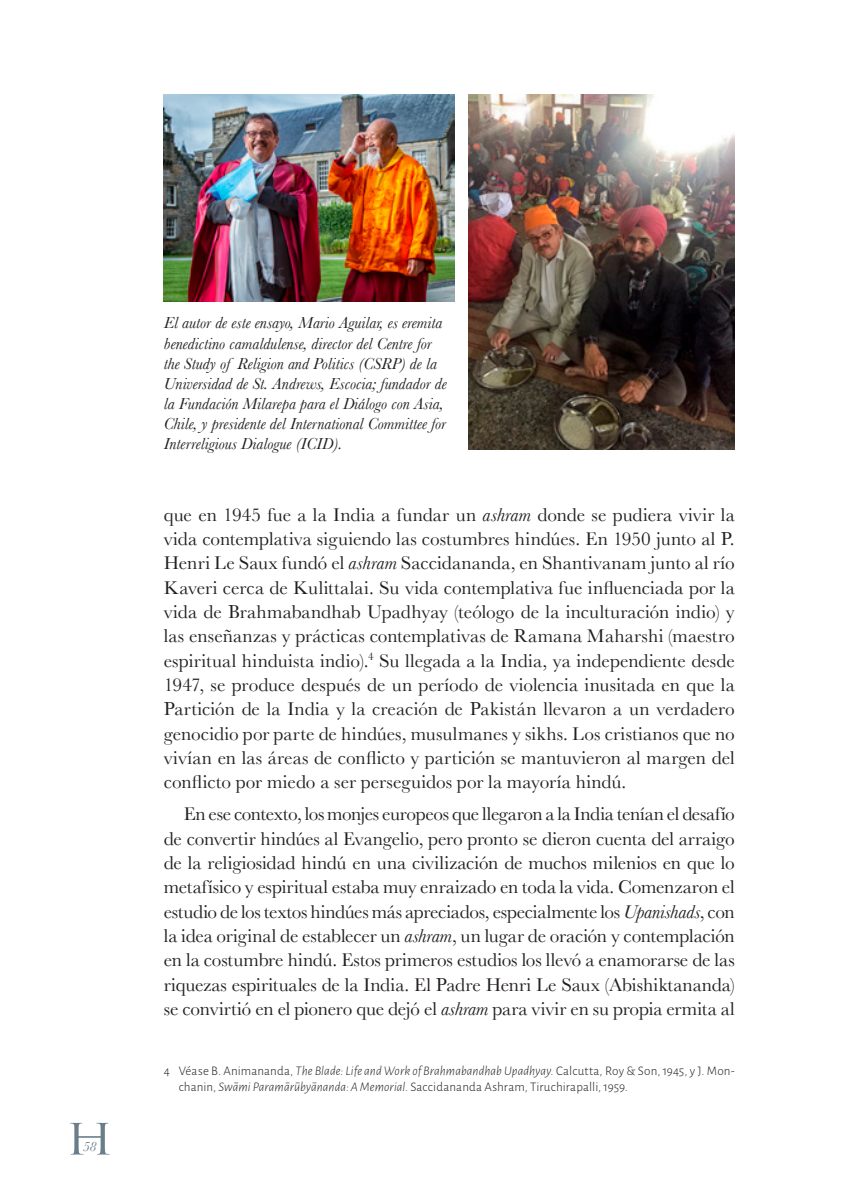
<style>
.page{position:relative;width:844px;height:1191px;background:#fff}
.page>*{position:absolute;margin:0;border:0;box-sizing:border-box;transform-origin:0 0}
.t1{font:42px "Trajan Pro";color:#6a7d8a;scale:1.2 1}
.t2{font:19.25px/24.3px "Baskerville";letter-spacing:-.005em;color:#231f20;text-align:justify}
.t3{font:italic 16.62px/20.1px "Baskerville";color:#231f20}
.t4{font:italic 14px "Baskerville";color:#6a7d8a}
.t5{font:300 13.12px/15.8px "Alegreya Sans";letter-spacing:.01em;color:#231f20}
.s1{font-style:italic}
</style>
<div class="page">
<img style="left:468px;top:94px;width:266px;height:355px">
<img style="left:164px;top:94px;width:290px;height:208px">
<h1 class="t1" style="left:65px;top:1112px;width:42px">H</h1>
<p class="t4" style="left:83px;top:1138px;width:15px">58</p>
<p class="t3" style="left:164px;top:313px;width:284px">El autor de este ensayo, Mario Aguilar, es eremita benedictino camaldulense, director del Centre for the Study of Religion and Politics (CSRP) de la Universidad de St. Andrews, Escocia; fundador de la Fundación Milarepa para el Diálogo con Asia, Chile, y presidente del International Committee for Interreligious Dialogue (ICID).</p>
<p class="t2" style="left:164px;top:502px;width:572px">que en 1945 fue a la India a fundar un <span class="s1">ashram</span> donde se pudiera vivir la vida contemplativa siguiendo las costumbres hindúes. En 1950 junto al P.<br>Henri Le Saux fundó el <span class="s1">ashram</span> Saccidananda, en Shantivanam junto al río Kaveri cerca de Kulittalai. Su vida contemplativa fue influenciada por la vida de Brahmabandhab Upadhyay (teólogo de la inculturación indio) y las enseñanzas y prácticas contemplativas de Ramana Maharshi (maestro espiritual hinduista indio).<sup>4</sup> Su llegada a la India, ya independiente desde 1947, se produce después de un período de violencia inusitada en que la Partición de la India y la creación de Pakistán llevaron a un verdadero genocidio por parte de hindúes, musulmanes y sikhs. Los cristianos que no vivían en las áreas de conflicto y partición se mantuvieron al margen del conflicto por miedo a ser perseguidos por la mayoría hindú.</p>
<p class="t2" style="left:164px;top:801px;width:572px;text-indent:20px">En ese contexto, los monjes europeos que llegaron a la India tenían el desafío de convertir hindúes al Evangelio, pero pronto se dieron cuenta del arraigo de la religiosidad hindú en una civilización de muchos milenios en que lo metafísico y espiritual estaba muy enraizado en toda la vida. Comenzaron el estudio de los textos hindúes más apreciados, especialmente los <span class="s1">Upanishads</span>, con la idea original de establecer un <span class="s1">ashram</span>, un lugar de oración y contemplación en la costumbre hindú. Estos primeros estudios los llevó a enamorarse de las riquezas espirituales de la India. El Padre Henri Le Saux (Abishiktananda) se convirtió en el pionero que dejó el <span class="s1">ashram</span> para vivir en su propia ermita al</p>
<p class="t5" style="left:179px;top:1063px;width:557px;text-indent:-15px">4 Véase B. Animananda, <span class="s1">The Blade: Life and Work of Brahmabandhab Upadhyay</span>. Calcutta, Roy &amp; Son, 1945, y J. Mon&shy;chanin, <span class="s1">Swāmi Paramārūbyānanda: A Memorial</span>. Saccidananda Ashram, Tiruchirapalli, 1959.</p>
</div>
